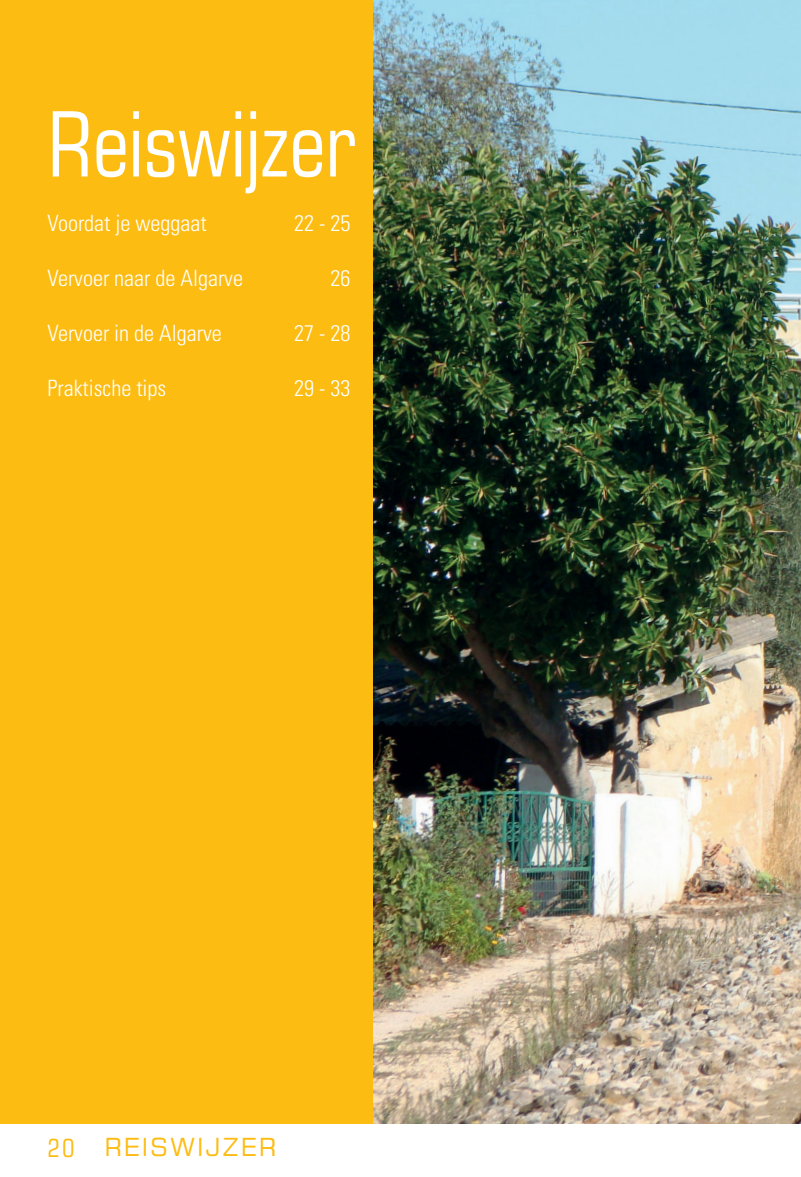
<style>
.page{position:relative;width:801px;height:1177px;background:#fff}
.page>*{position:absolute;margin:0;border:0;box-sizing:border-box;transform-origin:0 0}
.t1{font:condensed 90px "Square 721 BT";color:#fff;scale:.96 1}
.t2{font:25px "Square 721 BT";letter-spacing:.08em;color:#fdbc12}
.t3{font:300 condensed 22.5px "Univers LT Std";color:#fff}
.s1{font-stretch:condensed}
</style>
<div class="page">
<div style="left:0;top:0;width:374px;height:1123px;background:#fdbc12"></div>
<img style="left:374px;top:0;width:426px;height:1123px">
<svg style="left:797px;top:0;width:4px;height:5px"></svg>
<h1 class="t1" style="left:48px;top:90px;width:322px">Reiswijzer</h1>
<p class="t3" style="left:48px;top:210px;width:161px">Voordat je weggaat</p>
<p class="t3" style="left:294px;top:210px;width:58px">22 - 25</p>
<p class="t3" style="left:48px;top:265px;width:197px">Vervoer naar de Algarve</p>
<p class="t3" style="left:330px;top:265px;width:21px">26</p>
<p class="t3" style="left:48px;top:320px;width:176px">Vervoer in de Algarve</p>
<p class="t3" style="left:294px;top:320px;width:58px">27 - 28</p>
<p class="t3" style="left:48px;top:375px;width:120px">Praktische tips</p>
<p class="t3" style="left:294px;top:375px;width:58px">29 - 33</p>
<p class="t2" style="left:48px;top:1131px;width:230px"><span class="s1">20</span> REISWIJZER</p>
</div>
